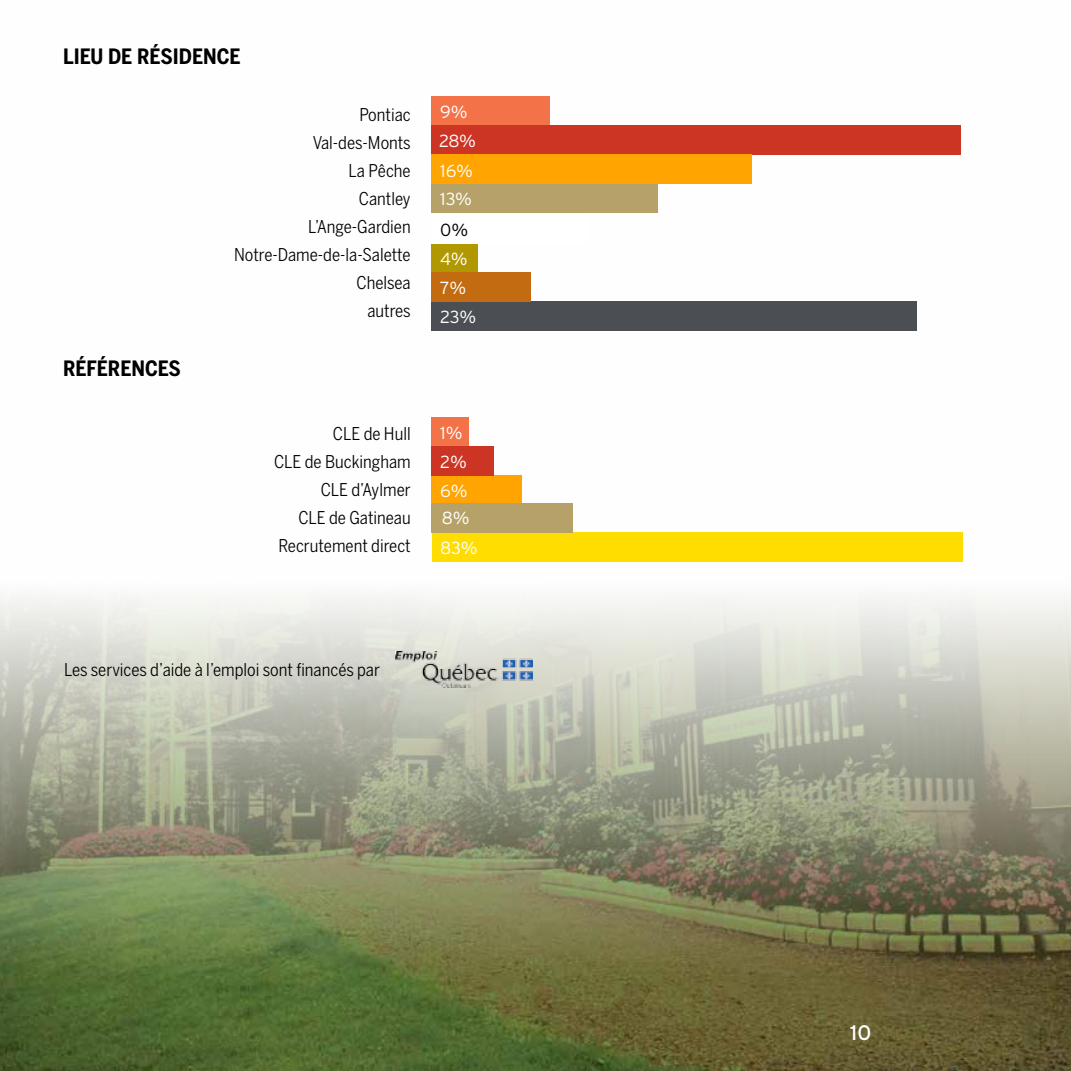
<style>
.page{position:relative;width:1071px;height:1071px;background:#fff}
.page>*{position:absolute;margin:0;border:0;box-sizing:border-box;transform-origin:0 0}
.t1{font:700 21px "Benton Sans Cond";color:#000}
.t2{font:21px "Interstate";color:#fff}
.t3{font:17.5px/28px "Benton Sans Cond";color:#000;text-align:right}
.t4{font:300 17.5px/28.9px "Interstate";letter-spacing:-.005em;color:#fff}
.t5{font:300 17.5px "Interstate";color:#000}
</style>
<div class="page">
<img style="left:0;top:96px;width:1071px;height:975px">
<div style="left:432px;top:417px;width:37px;height:29px;background:#f37248"></div>
<div style="left:432px;top:475px;width:90px;height:30px;background:#ffa400"></div>
<div style="left:432px;top:532px;width:530px;height:29px;background:#fd0"></div>
<div style="left:432px;top:446px;width:62px;height:30px;background:#cc3524"></div>
<div style="left:432px;top:503px;width:141px;height:29px;background:#b6a269"></div>
<div style="left:432px;top:96px;width:118px;height:30px;background:#f37248"></div>
<div style="left:432px;top:126px;width:529px;height:29px;background:#cc3524"></div>
<div style="left:432px;top:183px;width:226px;height:30px;background:#b6a269"></div>
<div style="left:432px;top:155px;width:320px;height:29px;background:#ffa400"></div>
<div style="left:432px;top:243px;width:46px;height:30px;background:#b29800"></div>
<div style="left:432px;top:301px;width:485px;height:30px;background:#4b4f54"></div>
<div style="left:432px;top:214px;width:156px;height:30px;background:#fff"></div>
<div style="left:432px;top:272px;width:99px;height:29px;background:#c26b11"></div>
<img style="left:395px;top:651px;width:138px;height:37px">
<p class="t1" style="left:63px;top:44px;width:179px">LIEU DE RÉSIDENCE</p>
<p class="t1" style="left:63px;top:356px;width:119px">RÉFÉRENCES</p>
<p class="t3" style="left:234px;top:100px;width:178px">Pontiac<br>Val-des-Monts<br>La Pêche<br>Cantley<br>L’Ange-Gardien<br>Notre-Dame-de-la-Salette<br>Chelsea<br>autres</p>
<p class="t4" style="left:439px;top:98px;width:39px">9%<br>28%</p>
<p class="t4" style="left:440px;top:156px;width:34px">16%</p>
<p class="t4" style="left:440px;top:185px;width:33px">13%</p>
<p class="t5" style="left:440px;top:220px;width:30px">0%</p>
<p class="t4" style="left:440px;top:245px;width:29px">4%</p>
<p class="t4" style="left:440px;top:273px;width:28px">7%</p>
<p class="t4" style="left:440px;top:302px;width:37px">23%</p>
<p class="t3" style="left:274px;top:419px;width:138px">CLE de Hull<br>CLE de Buckingham<br>CLE d’Aylmer<br>CLE de Gatineau<br>Recrutement direct</p>
<p class="t4" style="left:440px;top:418px;width:24px">1%</p>
<p class="t4" style="left:440px;top:447px;width:28px">2%</p>
<p class="t4" style="left:440px;top:477px;width:29px">6%</p>
<p class="t4" style="left:442px;top:504px;width:29px">8%</p>
<p class="t4" style="left:440px;top:533px;width:39px">83%</p>
<p class="t3" style="left:64px;top:656px;width:317px">Les services d’aide à l’emploi sont financés par</p>
<p class="t2" style="left:850px;top:1021px;width:23px">10</p>
</div>
